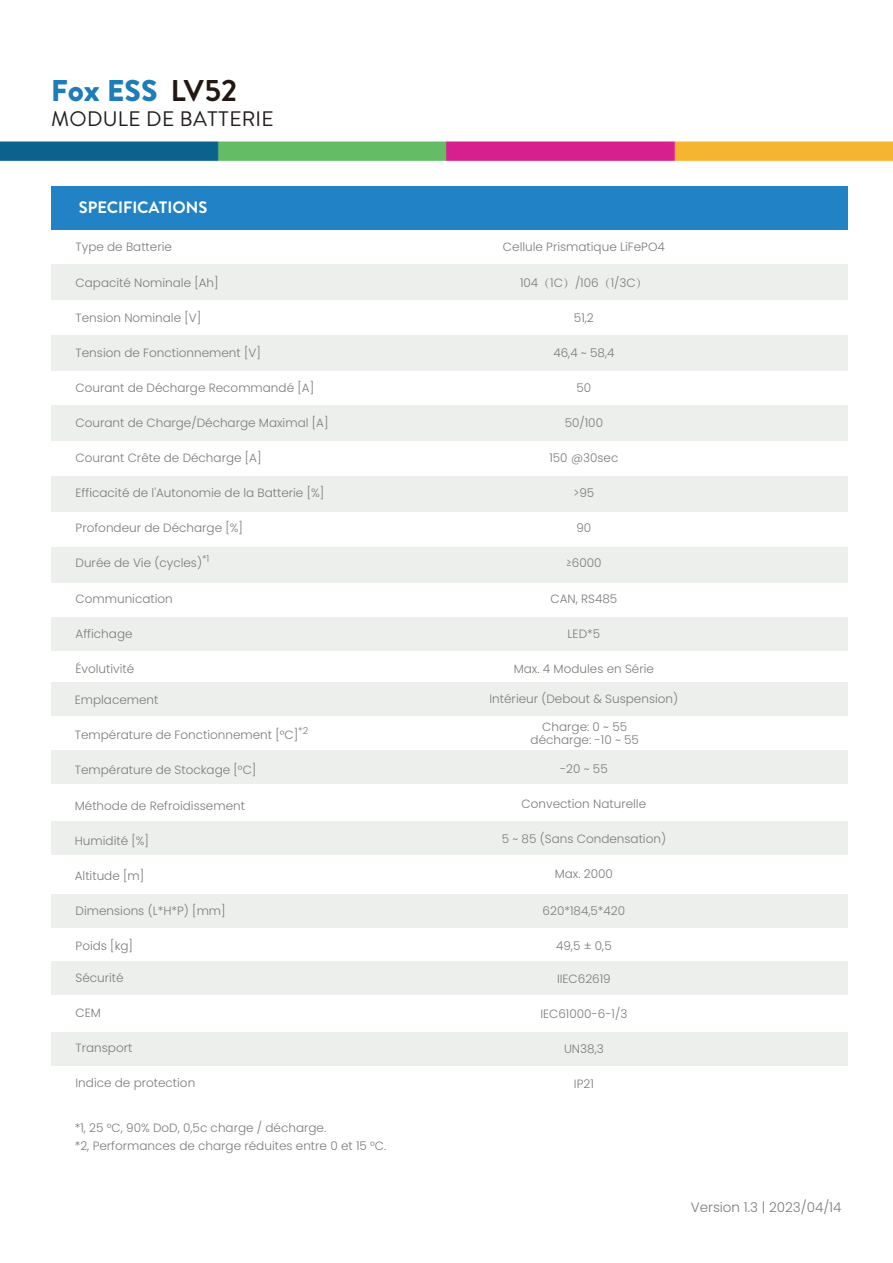
<style>
.page{position:relative;width:893px;height:1263px;background:#fff}
.page>*{position:absolute;margin:0;border:0;box-sizing:border-box;transform-origin:0 0}
.t1{font:900 30px "Brandon Text";color:#1e7cb8}
.t2{font:21px "Brandon Text";letter-spacing:.01em;color:#231f20}
.t3{font:700 16.5px "Brandon Text";color:#fff}
.t4{font:300 13.5px "Poppins";color:#7b7b7a}
.t5{font:300 12px/13.5px "Poppins";color:#7b7b7a;text-align:center}
.t6{font:300 9.6px "Poppins";color:#7b7b7a}
.s1{font-weight:700;color:#221713}
.s2{font-family:"Adobe Song Std"}
</style>
<div class="page">
<div style="left:52px;top:186px;width:796px;height:43px;background:#2183c5"></div>
<div style="left:52px;top:617px;width:796px;height:34px;background:#edefed"></div>
<div style="left:52px;top:683px;width:796px;height:33px;background:#edefed"></div>
<div style="left:52px;top:547px;width:796px;height:35px;background:#edefed"></div>
<div style="left:52px;top:476px;width:796px;height:35px;background:#edefed"></div>
<div style="left:52px;top:406px;width:796px;height:35px;background:#edefed"></div>
<div style="left:52px;top:335px;width:796px;height:35px;background:#edefed"></div>
<div style="left:52px;top:264px;width:796px;height:36px;background:#edefed"></div>
<div style="left:52px;top:751px;width:796px;height:33px;background:#edefed"></div>
<div style="left:52px;top:822px;width:796px;height:33px;background:#edefed"></div>
<div style="left:52px;top:894px;width:796px;height:34px;background:#edefed"></div>
<div style="left:52px;top:961px;width:796px;height:33px;background:#edefed"></div>
<div style="left:52px;top:1032px;width:796px;height:34px;background:#edefed"></div>
<img style="left:0;top:141px;width:893px;height:21px">
<h1 class="t1" style="left:51px;top:70px;width:188px">Fox ESS <span class="s1">LV52</span></h1>
<h2 class="t2" style="left:51px;top:105px;width:224px">MODULE DE BATTERIE</h2>
<h3 class="t3" style="left:79px;top:196px;width:130px">SPECIFICATIONS</h3>
<p class="t5" style="left:76px;top:241px;width:98px">Type de Batterie</p>
<p class="t5" style="left:76px;top:276px;width:145px">Capacité Nominale [Ah]</p>
<p class="t5" style="left:76px;top:311px;width:127px">Tension Nominale [V]</p>
<p class="t5" style="left:76px;top:346px;width:187px">Tension de Fonctionnement [V]</p>
<p class="t5" style="left:76px;top:381px;width:240px">Courant de Décharge Recommandé [A]</p>
<p class="t5" style="left:76px;top:416px;width:254px">Courant de Charge/Décharge Maximal [A]</p>
<p class="t5" style="left:76px;top:451px;width:187px">Courant Crête de Décharge [A]</p>
<p class="t5" style="left:76px;top:486px;width:250px">Efficacité de l'Autonomie de la Batterie [%]</p>
<p class="t5" style="left:76px;top:521px;width:169px">Profondeur de Décharge [%]</p>
<p class="t5" style="left:76px;top:556px;width:128px">Durée de Vie (cycles)</p>
<p class="t6" style="left:202px;top:553px;width:9px">*1</p>
<p class="t5" style="left:76px;top:592px;width:99px">Communication</p>
<p class="t5" style="left:76px;top:627px;width:58px">Affichage</p>
<p class="t5" style="left:76px;top:662px;width:60px">Évolutivité</p>
<p class="t5" style="left:75px;top:693px;width:85px">Emplacement</p>
<p class="t5" style="left:75px;top:728px;width:225px">Température de Fonctionnement [°C]</p>
<p class="t6" style="left:298px;top:725px;width:12px">*2</p>
<p class="t5" style="left:75px;top:763px;width:183px">Température de Stockage [°C]</p>
<p class="t5" style="left:75px;top:799px;width:172px">Méthode de Refroidissement</p>
<p class="t5" style="left:75px;top:834px;width:76px">Humidité [%]</p>
<p class="t5" style="left:75px;top:869px;width:71px">Altitude [m]</p>
<p class="t5" style="left:76px;top:904px;width:152px">Dimensions (L*H*P) [mm]</p>
<p class="t5" style="left:76px;top:939px;width:59px">Poids [kg]</p>
<p class="t5" style="left:76px;top:971px;width:50px">Sécurité</p>
<p class="t5" style="left:76px;top:1006px;width:27px">CEM</p>
<p class="t5" style="left:76px;top:1041px;width:58px">Transport</p>
<p class="t5" style="left:76px;top:1076px;width:121px">Indice de protection</p>
<p class="t5" style="left:75px;top:1119px;width:313px;line-height:18px;text-align:left">*1, 25 °C, 90% DoD, 0,5c charge / décharge.<br>*2, Performances de charge réduites entre 0 et 15 °C.</p>
<p class="t5" style="left:503px;top:241px;width:163px">Cellule Prismatique LiFePO4</p>
<p class="t5" style="left:520px;top:276px;width:129px">104<span class="s2">（</span>1C<span class="s2">）</span>/106<span class="s2">（</span>1/3C<span class="s2">）</span></p>
<p class="t5" style="left:574px;top:311px;width:21px">51,2</p>
<p class="t5" style="left:553px;top:346px;width:63px">46,4 ~ 58,4</p>
<p class="t5" style="left:576px;top:381px;width:16px">50</p>
<p class="t5" style="left:565px;top:416px;width:40px">50/100</p>
<p class="t5" style="left:549px;top:451px;width:70px">150 @30sec</p>
<p class="t5" style="left:573px;top:486px;width:22px">&gt;95</p>
<p class="t5" style="left:576px;top:521px;width:16px">90</p>
<p class="t5" style="left:566px;top:556px;width:37px">≥6000</p>
<p class="t5" style="left:550px;top:592px;width:68px">CAN, RS485</p>
<p class="t5" style="left:568px;top:627px;width:34px">LED*5</p>
<p class="t5" style="left:514px;top:662px;width:142px">Max. 4 Modules en Série</p>
<p class="t5" style="left:490px;top:692px;width:190px">Intérieur (Debout &amp; Suspension)</p>
<p class="t5" style="left:531px;top:720px;width:110px">Charge: 0 ~ 55 décharge: -10 ~ 55</p>
<p class="t5" style="left:560px;top:762px;width:49px">-20 ~ 55</p>
<p class="t5" style="left:522px;top:797px;width:126px">Convection Naturelle</p>
<p class="t5" style="left:502px;top:832px;width:166px">5 ~ 85 (Sans Condensation)</p>
<p class="t5" style="left:555px;top:867px;width:60px">Max. 2000</p>
<p class="t5" style="left:543px;top:904px;width:84px">620*184,5*420</p>
<p class="t5" style="left:556px;top:939px;width:57px">49,5 ± 0,5</p>
<p class="t5" style="left:557px;top:972px;width:55px">IIEC62619</p>
<p class="t5" style="left:540px;top:1007px;width:89px">IEC61000-6-1/3</p>
<p class="t5" style="left:564px;top:1042px;width:41px">UN38,3</p>
<p class="t5" style="left:574px;top:1077px;width:21px">IP21</p>
<p class="t4" style="left:691px;top:1200px;width:152px">Version 1.3 | 2023/04/14</p>
</div>
